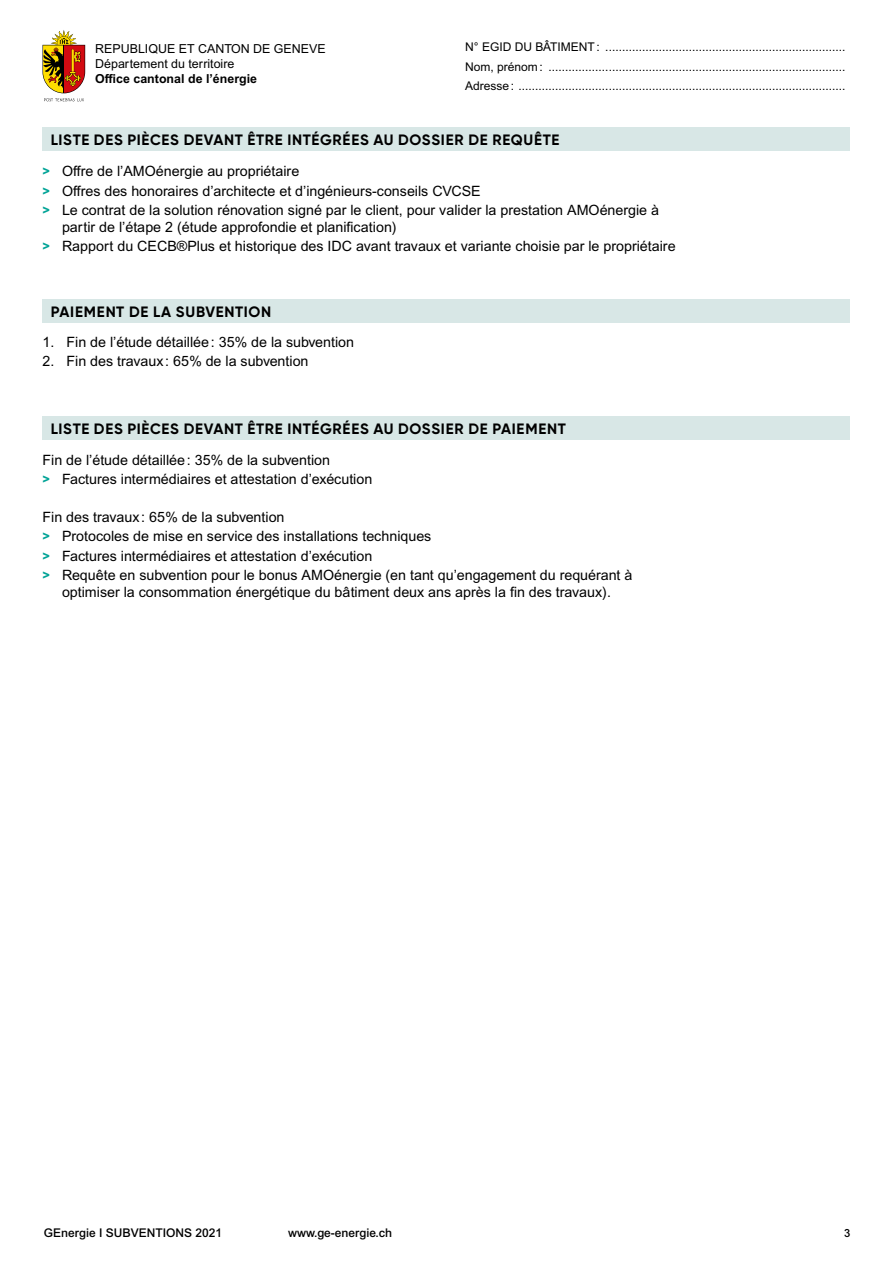
<style>
.page{position:relative;width:893px;height:1263px;background:#fff}
.page>*{position:absolute;margin:0;border:0;box-sizing:border-box;transform-origin:0 0}
.t1{font:700 15px "Gilroy";letter-spacing:.045em;color:#000}
.t2{font:14.25px/19.2px "Arial MT Pro";color:#000}
.t3{font:12.45px/14.9px "Arial MT Pro";color:#000}
.t4{font:700 12.45px "Arial MT Pro";color:#000}
.t5{font:12px/19.5px "Arial MT Pro";color:#000;text-align:justify}
.t6{font:500 12px "Arial MT Pro";color:#000}
.t7{font:500 11.25px "Arial MT Pro";color:#000}
.s1{font-family:"Gilroy";font-weight:700;color:#00a396}
</style>
<div class="page">
<svg style="left:43px;top:30px;width:42px;height:71px"></svg>
<hr style="left:64px;top:45px;width:1px;height:48px;background:#000">
<div style="left:43px;top:128px;width:807px;height:23px;background:#d8e7e6"></div>
<div style="left:43px;top:417px;width:807px;height:23px;background:#d8e7e6"></div>
<div style="left:43px;top:299px;width:807px;height:23px;background:#d8e7e6"></div>
<p class="t3" style="left:95px;top:42px;width:232px">REPUBLIQUE ET CANTON DE GENEVE<br>Département du territoire</p>
<p class="t4" style="left:95px;top:71px;width:163px">Office cantonal de l’énergie</p>
<p class="t5" style="left:465px;top:38px;width:382px">N° EGID DU BÂTIMENT: ........................................................................<br>Nom, prénom: .........................................................................................<br>Adresse: ..................................................................................................</p>
<p class="t1" style="left:51px;top:131px;width:510px">LISTE DES PIÈCES DEVANT ÊTRE INTÉGRÉES AU DOSSIER DE REQUÊTE</p>
<p class="t2" style="left:43px;top:162px;width:618px"><span class="s1">&gt;</span> Offre de l’AMOénergie au propriétaire<br><span class="s1">&gt;</span> Offres des honoraires d’architecte et d’ingénieurs-conseils CVCSE<br><span class="s1">&gt;</span> Le contrat de la solution rénovation signé par le client, pour valider la prestation AMOénergie à</p>
<p class="t2" style="left:43px;top:218px;width:635px;text-indent:19px">partir de l’étape 2 (étude approfondie et planification)<br><span class="s1">&gt;</span> Rapport du CECB®Plus et historique des IDC avant travaux et variante choisie par le propriétaire</p>
<p class="t1" style="left:51px;top:302px;width:222px">PAIEMENT DE LA SUBVENTION</p>
<p class="t2" style="left:43px;top:333px;width:313px">1. Fin de l’étude détaillée: 35% de la subvention</p>
<p class="t2" style="left:43px;top:352px;width:267px">2. Fin des travaux : 65% de la subvention</p>
<p class="t1" style="left:51px;top:420px;width:517px">LISTE DES PIÈCES DEVANT ÊTRE INTÉGRÉES AU DOSSIER DE PAIEMENT</p>
<p class="t2" style="left:43px;top:451px;width:331px">Fin de l’étude détaillée: 35% de la subvention<br><span class="s1">&gt;</span> Factures intermédiaires et attestation d’exécution</p>
<p class="t2" style="left:43px;top:508px;width:591px">Fin des travaux : 65% de la subvention<br><span class="s1">&gt;</span> Protocoles de mise en service des installations techniques<br><span class="s1">&gt;</span> Factures intermédiaires et attestation d’exécution<br><span class="s1">&gt;</span> Requête en subvention pour le bonus AMOénergie (en tant qu’engagement du requérant à</p>
<p class="t2" style="left:62px;top:583px;width:550px">optimiser la consommation énergétique du bâtiment deux ans après la fin des travaux).</p>
<p class="t6" style="left:44px;top:1226px;width:180px">GEnergie I SUBVENTIONS 2021</p>
<p class="t6" style="left:288px;top:1226px;width:106px">www.ge-energie.ch</p>
<p class="t7" style="left:844px;top:1226px;width:8px">3</p>
</div>
